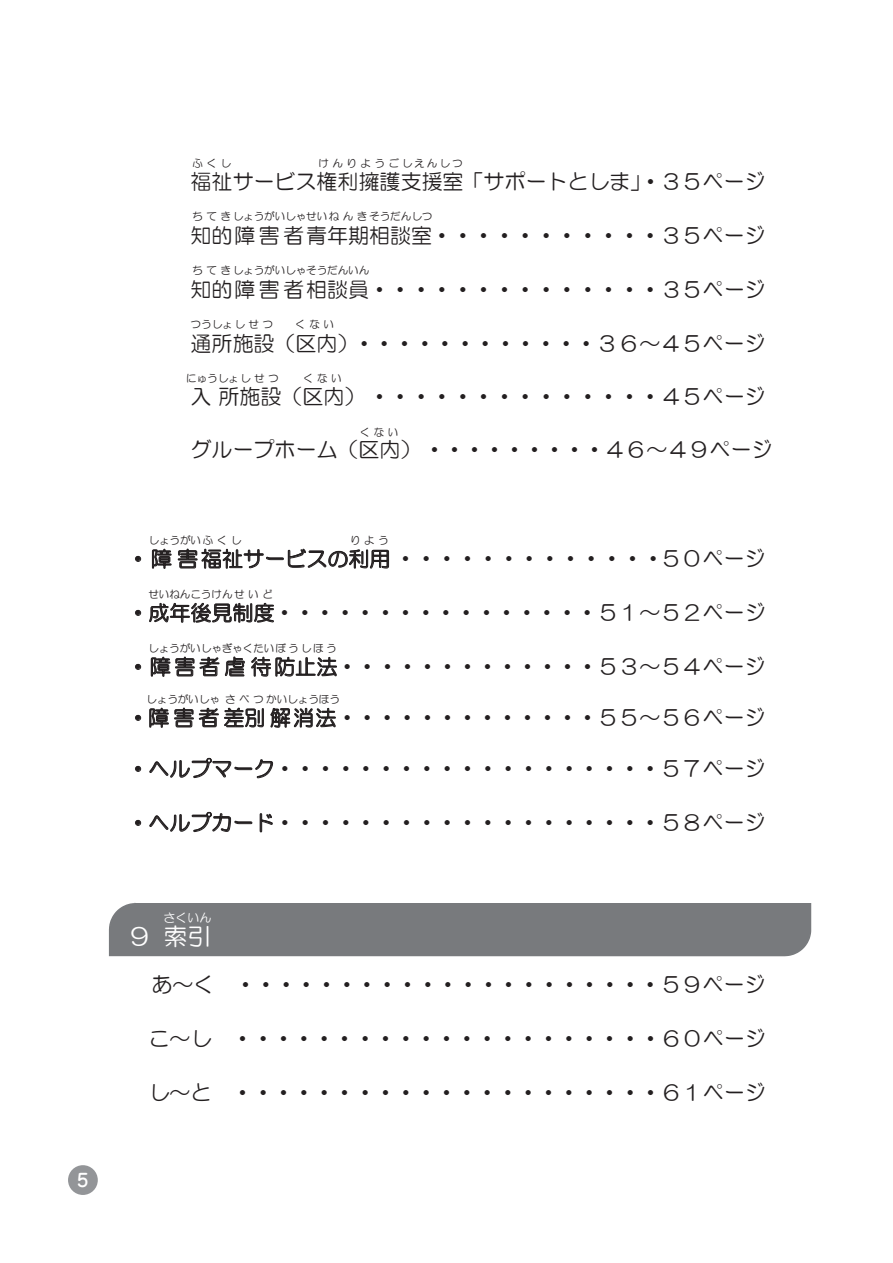
<style>
.page{position:relative;width:893px;height:1263px;background:#fff}
.page>*{position:absolute;margin:0;border:0;box-sizing:border-box;transform-origin:0 0}
.t1{font:24px "HG Maru Gothic MPRO";color:#fff}
.t2{font:21px "HG Maru Gothic MPRO";color:#231f20}
.t3{font:21px "HG Maru Gothic MPRO";letter-spacing:.03em;color:#231f20}
.t4{font:500 18px "Jun 34 Pro";color:#fff}
.t5{font:12px "HG Maru Gothic MPRO";color:#fff}
.t6{font:10.5px "HG Maru Gothic MPRO";color:#231f20}
.t7{font:10.5px "HG Maru Gothic MPRO";letter-spacing:.29em;color:#231f20}
.t8{font:10.5px "HG Maru Gothic MPRO";letter-spacing:.075em;color:#231f20}
</style>
<div class="page">
<div style="left:68px;top:1165px;width:30px;height:30px;background:#939598;border-radius:50%"></div>
<div style="left:109px;top:903px;width:702px;height:53px;background:#787a7d"></div>
<svg style="left:135px;top:556px;width:6px;height:6px"></svg>
<svg style="left:152px;top:548px;width:20px;height:21px"></svg>
<svg style="left:178px;top:548px;width:211px;height:21px"></svg>
<svg style="left:135px;top:610px;width:6px;height:6px"></svg>
<svg style="left:149px;top:603px;width:125px;height:20px"></svg>
<svg style="left:135px;top:664px;width:6px;height:6px"></svg>
<svg style="left:151px;top:656px;width:68px;height:21px"></svg>
<svg style="left:225px;top:657px;width:20px;height:19px"></svg>
<svg style="left:251px;top:656px;width:86px;height:21px"></svg>
<svg style="left:135px;top:766px;width:6px;height:6px"></svg>
<svg style="left:150px;top:758px;width:123px;height:20px"></svg>
<svg style="left:135px;top:715px;width:6px;height:6px"></svg>
<svg style="left:149px;top:707px;width:115px;height:21px"></svg>
<svg style="left:271px;top:708px;width:65px;height:20px"></svg>
<svg style="left:135px;top:820px;width:6px;height:6px"></svg>
<svg style="left:150px;top:811px;width:102px;height:21px"></svg>
<svg style="left:260px;top:813px;width:13px;height:19px"></svg>
<p class="t4" style="left:77px;top:1166px;width:13px">5</p>
<p class="t6" style="left:192px;top:158px;width:40px">ふくし</p>
<p class="t7" style="left:318px;top:158px;width:146px">けんりようごしえんしつ</p>
<p class="t2" style="left:191px;top:171px;width:576px">福祉サービス権利擁護支援室「サポートとしま」・３５ページ</p>
<p class="t6" style="left:192px;top:211px;width:242px">ちてきしょうがいしゃせいねんきそうだんしつ</p>
<p class="t2" style="left:191px;top:225px;width:576px">知的障害者青年期相談室・・・・・・・・・・・３５ページ</p>
<p class="t6" style="left:192px;top:265px;width:178px">ちてきしょうがいしゃそうだんいん</p>
<p class="t2" style="left:191px;top:279px;width:576px">知的障害者相談員・・・・・・・・・・・・・・３５ページ</p>
<p class="t8" style="left:191px;top:319px;width:84px">つうしょしせつ</p>
<p class="t6" style="left:295px;top:319px;width:40px">くない</p>
<p class="t2" style="left:191px;top:333px;width:169px">通所施設（区内）</p>
<p class="t2" style="left:354px;top:333px;width:413px">・・・・・・・・・・・・３６～４５ページ</p>
<p class="t6" style="left:303px;top:373px;width:40px">くない</p>
<p class="t2" style="left:191px;top:386px;width:576px">入 所施設（区内）・・・・・・・・・・・・・・４５ページ</p>
<p class="t6" style="left:186px;top:373px;width:94px">にゅうしょしせつ</p>
<p class="t6" style="left:360px;top:426px;width:40px">くない</p>
<p class="t2" style="left:191px;top:439px;width:583px">グループホーム（区内）・・・・・・・・・４６～４９ページ</p>
<p class="t6" style="left:148px;top:535px;width:94px">しょうがいふくし</p>
<p class="t6" style="left:350px;top:535px;width:40px">りよう</p>
<p class="t2" style="left:128px;top:548px;width:639px">・障害福祉サービスの利用・・・・・・・・・・・・・５０ページ</p>
<p class="t6" style="left:148px;top:589px;width:126px">せいねんこうけんせいど</p>
<p class="t2" style="left:128px;top:602px;width:639px">・成年後見制度・・・・・・・・・・・・・・・・５１～５２ページ</p>
<p class="t6" style="left:148px;top:643px;width:190px">しょうがいしゃぎゃくたいぼうしほう</p>
<p class="t2" style="left:128px;top:656px;width:639px">・障害者虐待防止法・・・・・・・・・・・・・５３～５４ページ</p>
<p class="t6" style="left:146px;top:694px;width:75px">しょうがいしゃ</p>
<p class="t6" style="left:225px;top:694px;width:116px">さべつかいしょうほう</p>
<p class="t3" style="left:128px;top:707px;width:639px">・障害者差別解消法・・・・・・・・・・・・・５５～５６ページ</p>
<p class="t2" style="left:128px;top:758px;width:639px">・ヘルプマーク・・・・・・・・・・・・・・・・・・・５７ページ</p>
<p class="t2" style="left:128px;top:812px;width:639px">・ヘルプカード・・・・・・・・・・・・・・・・・・・５８ページ</p>
<p class="t5" style="left:164px;top:912px;width:49px">さくいん</p>
<p class="t1" style="left:128px;top:924px;width:86px">９ 索引</p>
<p class="t2" style="left:152px;top:974px;width:615px">あ～く ・・・・・・・・・・・・・・・・・・・・・５９ページ</p>
<p class="t2" style="left:149px;top:1028px;width:619px">こ～し ・・・・・・・・・・・・・・・・・・・・・６０ページ</p>
<p class="t2" style="left:149px;top:1082px;width:619px">し～と ・・・・・・・・・・・・・・・・・・・・・６１ページ</p>
</div>
